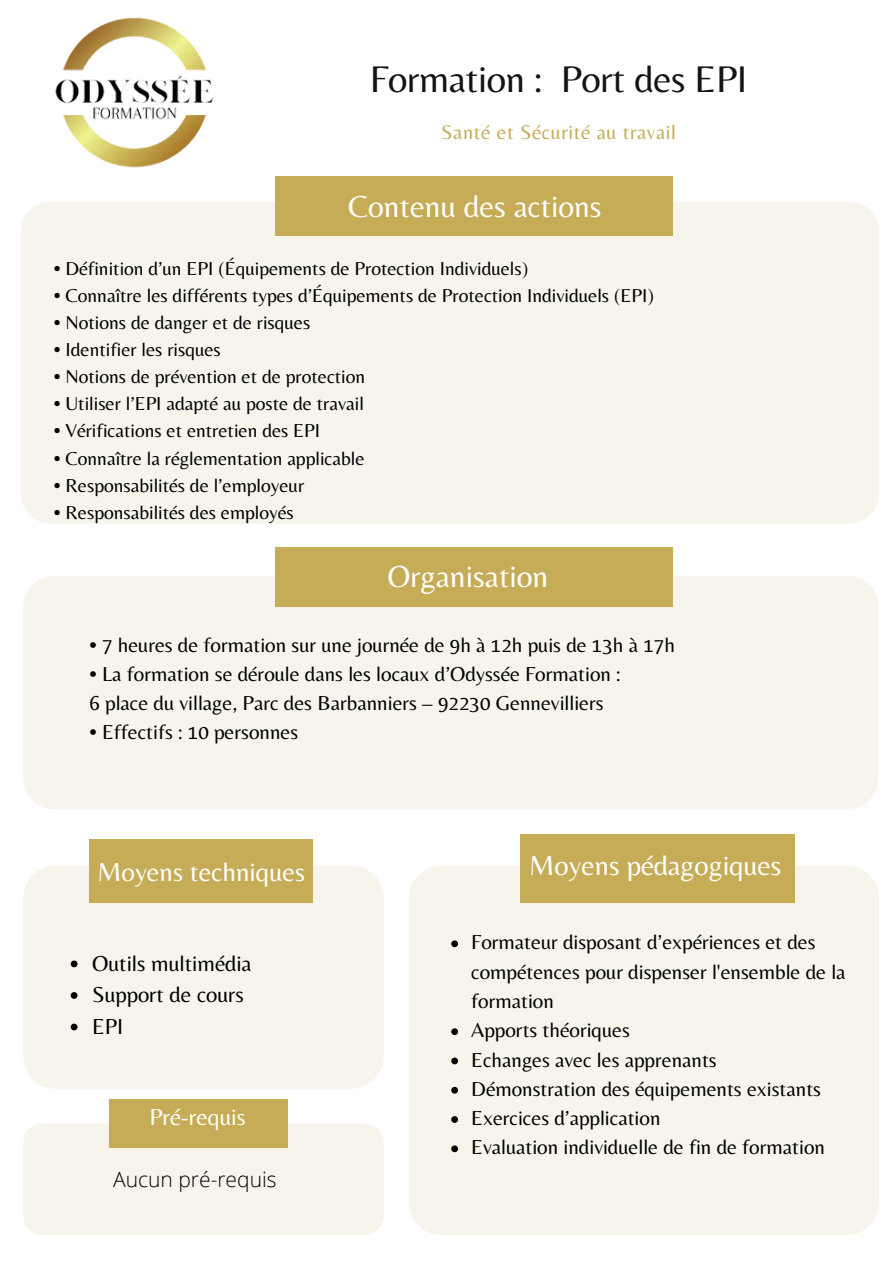
<style>
.page{position:relative;width:894px;height:1264px;background:#fff}
.page>*{position:absolute;margin:0;border:0;box-sizing:border-box;transform-origin:0 0}
.t1{font:38.55px "Belleza";letter-spacing:-.01em;color:#141414}
.t2{font:31.65px "Belleza";color:#fff}
.t3{font:31.5px "Belleza";color:#fff}
.t4{font:28.5px "Belleza";color:#fff}
.t5{font:27px "Belleza";color:#fff}
.t6{font:24px "Belleza";color:#fff}
.t7{font:22.5px/31.5px "Belleza";color:#000}
.t8{font:21px/29.2px "Belleza";color:#000}
.t9{font:300 21px "Open Sans";color:#000}
.t10{font:20.55px "Belleza";letter-spacing:.03em;color:#c6ac56}
.t11{font:19.5px "Belleza";color:#000}
</style>
<div class="page">
<div style="left:23px;top:1123px;width:361px;height:111px;background:#f7f4ec;border-radius:20px"></div>
<div style="left:21px;top:201px;width:858px;height:323px;background:#f7f4ec;border-radius:31px"></div>
<div style="left:23px;top:576px;width:855px;height:233px;background:#f7f4ec;border-radius:31px"></div>
<div style="left:23px;top:865px;width:361px;height:223px;background:#f7f4ec;border-radius:32px"></div>
<div style="left:409px;top:865px;width:469px;height:370px;background:#f7f4ec;border-radius:32px"></div>
<div style="left:275px;top:547px;width:397px;height:60px;background:#c6ac56"></div>
<div style="left:89px;top:840px;width:223px;height:63px;background:#c6ac56"></div>
<div style="left:520px;top:834px;width:274px;height:69px;background:#c6ac56"></div>
<div style="left:109px;top:1098px;width:178px;height:49px;background:#c6ac56"></div>
<img style="left:55px;top:17px;width:159px;height:151px">
<svg style="left:451px;top:940px;width:7px;height:7px"></svg>
<svg style="left:451px;top:1028px;width:7px;height:7px"></svg>
<svg style="left:451px;top:1057px;width:7px;height:7px"></svg>
<svg style="left:451px;top:1086px;width:7px;height:7px"></svg>
<svg style="left:451px;top:1116px;width:7px;height:6px"></svg>
<svg style="left:451px;top:1145px;width:7px;height:7px"></svg>
<svg style="left:71px;top:960px;width:6px;height:7px"></svg>
<svg style="left:71px;top:992px;width:6px;height:6px"></svg>
<svg style="left:71px;top:1023px;width:6px;height:7px"></svg>
<div style="left:275px;top:176px;width:397px;height:60px;background:#c6ac56"></div>
<h1 class="t1" style="left:370px;top:56px;width:379px">Formation : Port des EPI</h1>
<p class="t10" style="left:441px;top:120px;width:236px">Santé et Sécurité au travail</p>
<h3 class="t3" style="left:348px;top:187px;width:255px">Contenu des actions</h3>
<p class="t11" style="left:54px;top:257px;width:476px">• Définition d’un EPI (Équipements de Protection Individuels)</p>
<p class="t11" style="left:54px;top:284px;width:601px">• Connaître les différents types d’Équipements de Protection Individuels (EPI)</p>
<p class="t11" style="left:54px;top:311px;width:258px">• Notions de danger et de risques</p>
<p class="t11" style="left:54px;top:338px;width:168px">• Identifier les risques</p>
<p class="t11" style="left:54px;top:365px;width:313px">• Notions de prévention et de protection</p>
<p class="t11" style="left:54px;top:392px;width:311px">• Utiliser l’EPI adapté au poste de travail</p>
<p class="t11" style="left:54px;top:419px;width:268px">• Vérifications et entretien des EPI</p>
<p class="t11" style="left:54px;top:446px;width:312px">• Connaître la réglementation applicable</p>
<p class="t11" style="left:54px;top:473px;width:252px">• Responsabilités de l’employeur</p>
<p class="t11" style="left:54px;top:500px;width:241px">• Responsabilités des employés</p>
<h2 class="t2" style="left:387px;top:557px;width:162px">Organisation</h2>
<p class="t8" style="left:89px;top:629px;width:587px">• 7 heures de formation sur une journée de 9h à 12h puis de 13h à 17h</p>
<p class="t8" style="left:89px;top:658px;width:532px">• La formation se déroule dans les locaux d’Odyssée Formation :<br>6 place du village, Parc des Barbanniers – 92230 Gennevilliers</p>
<p class="t8" style="left:89px;top:717px;width:210px">• Effectifs : 10 personnes</p>
<p class="t5" style="left:97px;top:855px;width:209px">Moyens techniques</p>
<h3 class="t4" style="left:529px;top:848px;width:254px">Moyens pédagogiques</h3>
<p class="t7" style="left:92px;top:947px;width:161px">Outils multimédia<br>Support de cours<br>EPI</p>
<p class="t6" style="left:149px;top:1102px;width:98px">Pré-requis</p>
<p class="t9" style="left:113px;top:1164px;width:165px">Aucun pré-requis</p>
<p class="t8" style="left:471px;top:927px;width:376px">Formateur disposant d’expériences et des compétences pour dispenser l'ensemble de la formation<br>Apports théoriques<br>Echanges avec les apprenants<br>Démonstration des équipements existants<br>Exercices d’application<br>Evaluation individuelle de fin de formation</p>
</div>
